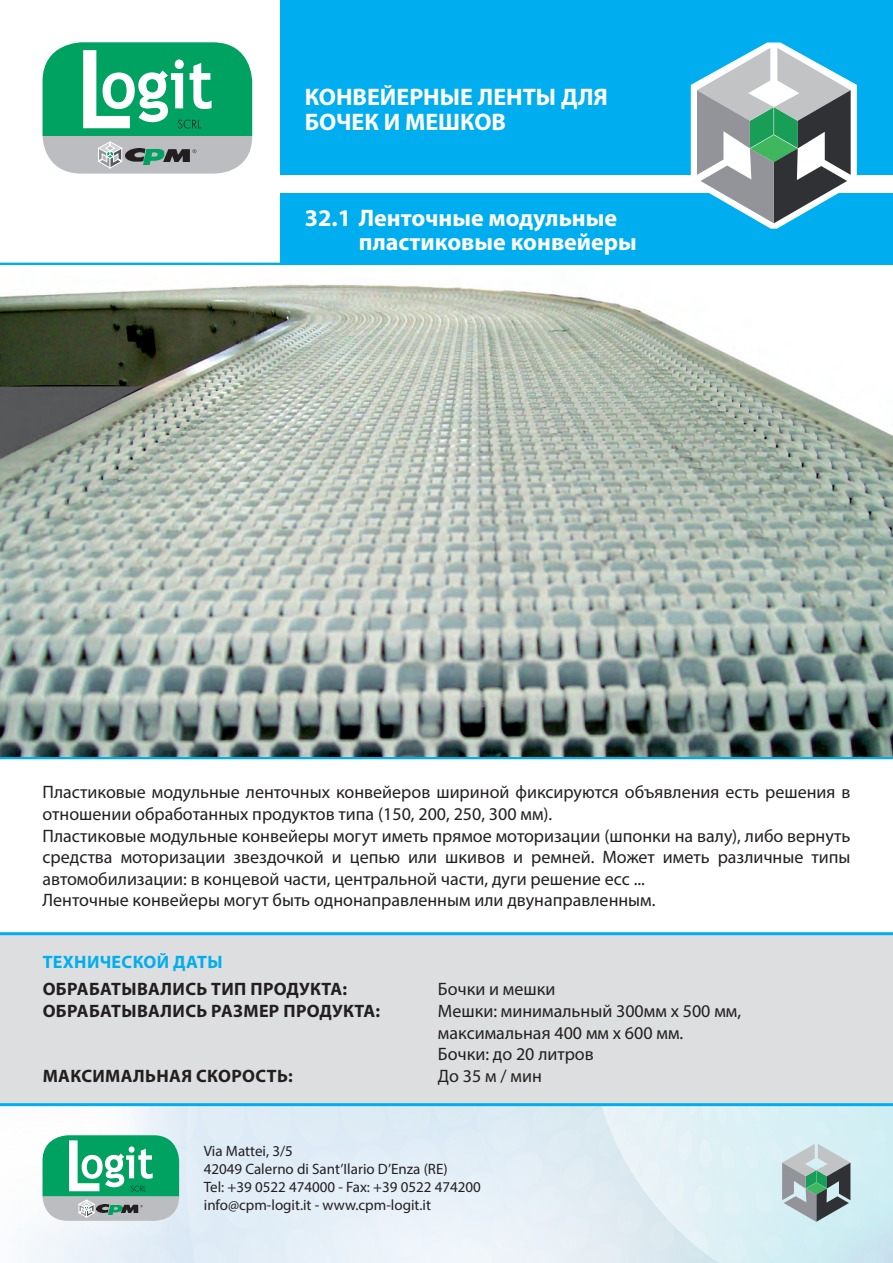
<style>
.page{position:relative;width:893px;height:1263px;background:#fff}
.page>*{position:absolute;margin:0;border:0;box-sizing:border-box;transform-origin:0 0}
.t1{font:700 24px/25.5px "Myriad Pro";color:#fff}
.t2{font:18px/21.6px "Myriad Pro";color:#231f20}
.t3{font:700 18px "Myriad Pro";letter-spacing:.02em;color:#231f20}
.t4{font:700 18px "Myriad Pro";letter-spacing:.02em;color:#00aeef}
.t5{font:15px/18px "Myriad Pro";color:#231f20}
</style>
<div class="page">
<div style="left:280px;top:194px;width:613px;height:69px;background:#00aeef"></div>
<div style="left:280px;top:0;width:613px;height:175px;background:#00aeef"></div>
<svg style="left:691px;top:43px;width:166px;height:186px"></svg>
<svg style="left:782px;top:1144px;width:68px;height:78px"></svg>
<hr style="left:0;top:263px;width:893px;height:3px;background:#00aeef">
<hr style="left:0;top:1103px;width:893px;height:3px;background:#00aeef">
<svg style="left:43px;top:1135px;width:136px;height:87px"></svg>
<svg style="left:43px;top:42px;width:209px;height:132px"></svg>
<div style="left:0;top:934px;width:893px;height:169px;background:#dddedf"></div>
<hr style="left:0;top:932px;width:893px;height:3px;background:#00aeef">
<hr style="left:0;top:756px;width:893px;height:3px;background:#00aeef">
<img style="left:0;top:284px;width:893px;height:472px">
<h1 class="t1" style="left:305px;top:83px;width:305px">КОНВЕЙЕРНЫЕ ЛЕНТЫ ДЛЯ<br>БОЧЕК И МЕШКОВ</h1>
<p class="t1" style="left:305px;top:204px;width:314px">32.1 Ленточные модульные</p>
<p class="t1" style="left:359px;top:228px;width:280px">пластиковые конвейеры</p>
<p class="t2" style="left:43px;top:781px;width:809px">Пластиковые модульные ленточных конвейеров шириной фиксируются объявления есть решения в отношении обработанных продуктов типа (150, 200, 250, 300 мм).</p>
<p class="t2" style="left:43px;top:824px;width:809px;text-align:justify">Пластиковые модульные конвейеры могут иметь прямое моторизации (шпонки на валу), либо вернуть средства моторизации звездочкой и цепью или шкивов и ремней. Может иметь различные типы автомобилизации: в концевой части, центральной части, дуги решение ecc ...</p>
<p class="t2" style="left:43px;top:889px;width:614px">Ленточные конвейеры могут быть однонаправленным или двунаправленным.</p>
<p class="t4" style="left:43px;top:951px;width:182px">ТЕХНИЧЕСКОЙ ДАТЫ</p>
<p class="t3" style="left:43px;top:978px;width:306px">ОБРАБАТЫВАЛИСЬ ТИП ПРОДУКТА:</p>
<p class="t2" style="left:438px;top:978px;width:119px">Бочки и мешки</p>
<p class="t3" style="left:43px;top:999px;width:339px">ОБРАБАТЫВАЛИСЬ РАЗМЕР ПРОДУКТА:</p>
<p class="t2" style="left:438px;top:1000px;width:305px">Мешки: минимальный 300мм х 500 мм, максимальная 400 мм х 600 мм.</p>
<p class="t2" style="left:438px;top:1043px;width:157px">Бочки: до 20 литров</p>
<p class="t3" style="left:43px;top:1064px;width:252px">МАКСИМАЛЬНАЯ СКОРОСТЬ:</p>
<p class="t2" style="left:438px;top:1065px;width:105px">До 35 м / мин</p>
<p class="t5" style="left:204px;top:1142px;width:279px">Via Mattei, 3/5<br>42049 Calerno di Sant’Ilario D’Enza (RE)<br>Tel: +39 0522 474000 - Fax: +39 0522 474200 info@cpm-logit.it - www.cpm-logit.it</p>
</div>
